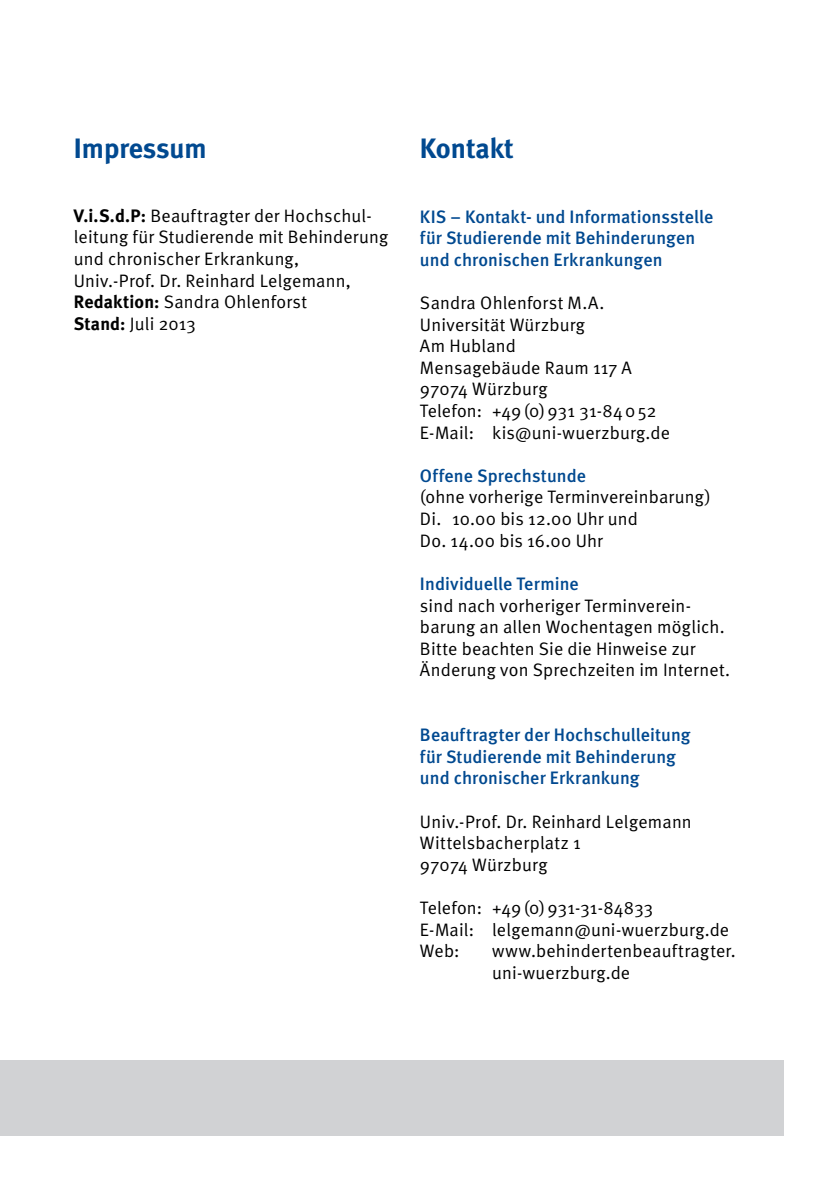
<style>
.page{position:relative;width:840px;height:1191px;background:#fff}
.page>*{position:absolute;margin:0;border:0;box-sizing:border-box;transform-origin:0 0}
.t1{font:700 28px "Meta";color:#014990}
.t2{font:18px/21.6px "Meta Normal";letter-spacing:.01em;color:#010100}
.t3{font:500 18px/21.6px "Meta";letter-spacing:.005em;color:#014990}
.s1{font-family:"Meta";font-weight:700}
</style>
<div class="page">
<div style="left:0;top:1060px;width:782px;height:75px;background:#d1d2d4"></div>
<h1 class="t1" style="left:74px;top:131px;width:134px">Impressum</h1>
<h1 class="t1" style="left:420px;top:131px;width:95px">Kontakt</h1>
<p class="t2" style="left:74px;top:204px;width:316px"><span class="s1">V.i.S.d.P:</span> Beauftragter der Hochschul&shy;leitung für Studierende mit Behinderung und chronischer Erkrankung,<br>Univ.-Prof. Dr. Reinhard Lelgemann,<br><span class="s1">Redaktion:</span> Sandra Ohlenforst<br><span class="s1">Stand:</span> Juli 2013</p>
<p class="t3" style="left:420px;top:205px;width:294px">KIS – Kontakt- und Informationsstelle für Studierende mit Behinderungen und chronischen Erkrankungen</p>
<p class="t2" style="left:420px;top:292px;width:251px">Sandra Ohlenforst M.A.<br>Universität Würzburg<br>Am Hubland<br>Mensagebäude Raum 117 A<br>97074 Würzburg<br>Telefon: +49(0)931 31-84052<br>E-Mail: kis@uni-wuerzburg.de</p>
<p class="t3" style="left:420px;top:464px;width:167px">Offene Sprechstunde</p>
<p class="t2" style="left:420px;top:486px;width:292px">(ohne vorherige Terminvereinbarung)<br>Di. 10.00 bis 12.00 Uhr und<br>Do. 14.00 bis 16.00 Uhr</p>
<p class="t3" style="left:420px;top:572px;width:160px">Individuelle Termine</p>
<p class="t2" style="left:420px;top:594px;width:311px">sind nach vorheriger Terminverein&shy;barung an allen Wochentagen möglich.<br>Bitte beachten Sie die Hinweise zur Änderung von Sprechzeiten im Internet.</p>
<p class="t3" style="left:420px;top:724px;width:272px">Beauftragter der Hochschulleitung für Studierende mit Behinderung und chronischer Erkrankung</p>
<p class="t2" style="left:420px;top:810px;width:273px">Univ.-Prof. Dr. Reinhard Lelgemann<br>Wittelsbacherplatz 1<br>97074 Würzburg</p>
<p class="t2" style="left:420px;top:896px;width:310px">Telefon: +49(0)931-31-84833<br>E-Mail: lelgemann@uni-wuerzburg.de<br>Web:</p>
<p class="t2" style="left:492px;top:940px;width:245px">www.behindertenbeauftragter. uni-wuerzburg.de</p>
</div>
